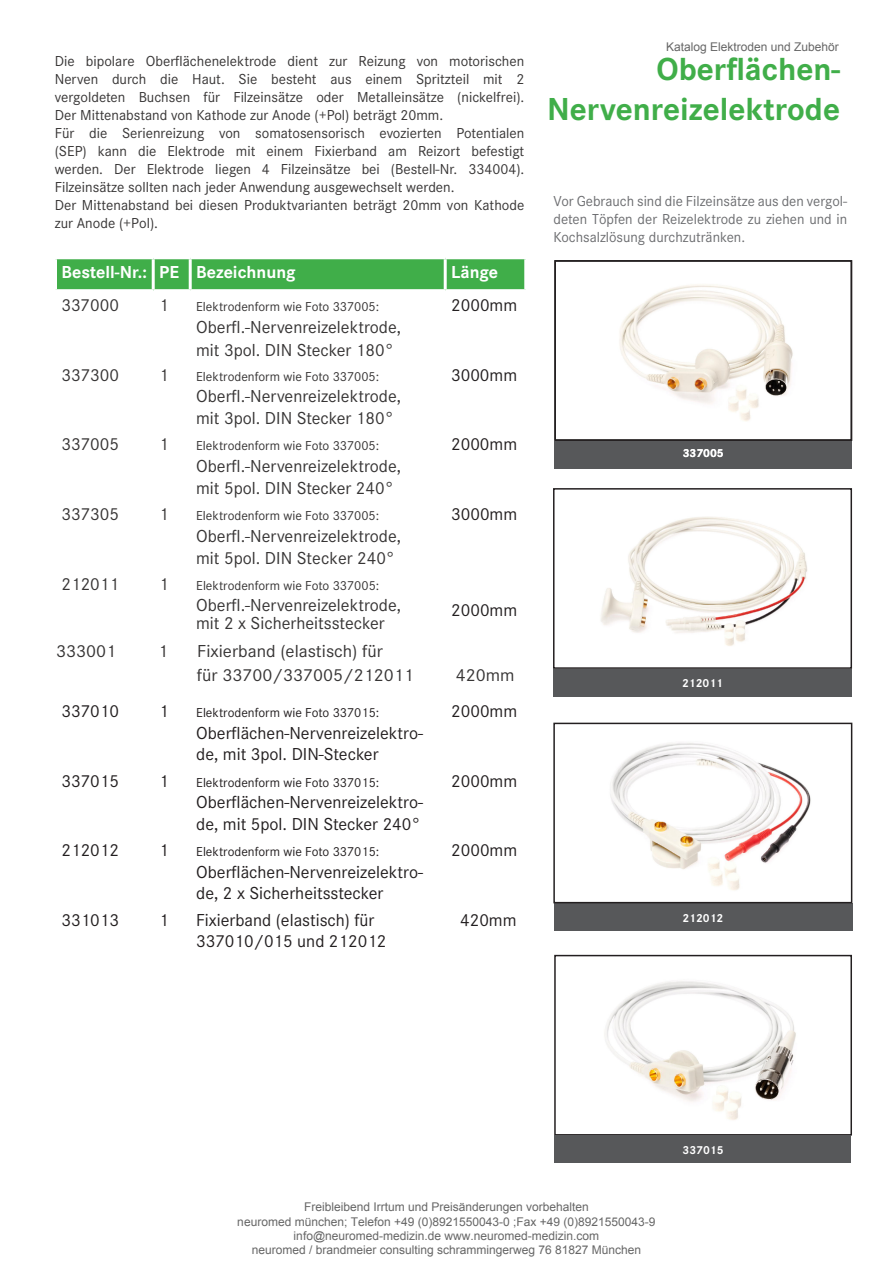
<style>
.page{position:relative;width:893px;height:1263px;background:#fff}
.page>*{position:absolute;margin:0;border:0;box-sizing:border-box;transform-origin:0 0}
.t1{font:700 33px/39.6px "Corporate S";color:#40ae49;text-align:right}
.t2{font:18px/22px "Corporate S";color:#373535}
.t3{font:18px/21.6px "Corporate S";color:#231f20}
.t4{font:18px/24.3px "Corporate S";color:#373535;scale:1.04 1}
.t5{font:700 18px "Corporate S";color:#fff}
.t6{font:15px/18px "Corporate S";color:#373535}
.t7{font:15px/18px "Corporate S";color:#6c6d70;text-align:justify}
.t8{font:13.5px "Corporate S";color:#373535}
.t9{font:13.5px "Corporate S";color:#231f20}
.t10{font:12px/14.4px "Arial";color:#666;text-align:center}
.t11{font:700 12px "Corporate S";color:#fff}
</style>
<div class="page">
<img style="left:604px;top:981px;width:192px;height:139px">
<img style="left:610px;top:743px;width:201px;height:148px">
<img style="left:601px;top:517px;width:207px;height:129px">
<div style="left:554px;top:441px;width:298px;height:28px;background:#57585a"></div>
<div style="left:554px;top:955px;width:298px;height:180px;border:2px solid #231f20"></div>
<div style="left:554px;top:1135px;width:297px;height:28px;background:#57585a"></div>
<div style="left:57px;top:259px;width:467px;height:30px;background:#40ae49"></div>
<div style="left:153px;top:258px;width:37px;height:33px;background:#40ae49"></div>
<hr style="left:153px;top:256px;width:37px;height:3px;background:#fff">
<hr style="left:152px;top:259px;width:3px;height:30px;background:#fff">
<hr style="left:189px;top:259px;width:3px;height:30px;background:#fff">
<hr style="left:444px;top:259px;width:3px;height:30px;background:#fff">
<hr style="left:153px;top:289px;width:37px;height:3px;background:#fff">
<div style="left:554px;top:903px;width:298px;height:28px;background:#57585a"></div>
<div style="left:553px;top:723px;width:299px;height:180px;border:1px solid #231f20"></div>
<div style="left:554px;top:260px;width:298px;height:181px;border:2px solid #231f20"></div>
<div style="left:553px;top:669px;width:299px;height:27px;background:#57585a"></div>
<div style="left:553px;top:488px;width:299px;height:181px;border:2px solid #231f20"></div>
<img style="left:619px;top:284px;width:174px;height:137px">
<p class="t6" style="left:55px;top:52px;width:471px">Die bipolare Oberflächenelektrode dient zur Reizung von motorischen Nerven durch die Haut. Sie besteht aus einem Spritzteil mit 2 vergoldeten Buchsen für Filzeinsätze oder Metalleinsätze (nickelfrei).<br>Der Mittenabstand von Kathode zur Anode (+Pol) beträgt 20mm.<br>Für die Serienreizung von somatosensorisch evozierten Potentialen (SEP) kann die Elektrode mit einem Fixierband am Reizort befestigt werden. Der Elektrode liegen 4 Filzeinsätze bei (Bestell-Nr. 334004).<br>Filzeinsätze sollten nach jeder Anwendung ausgewechselt werden.<br>Der Mittenabstand bei diesen Produktvarianten beträgt 20mm von Kathode zur Anode (+Pol).</p>
<p class="t5" style="left:62px;top:262px;width:236px">Bestell-Nr.: PE Bezeichnung</p>
<p class="t5" style="left:451px;top:262px;width:48px">Länge</p>
<p class="t2" style="left:61px;top:294px;width:59px">337000</p>
<p class="t2" style="left:159px;top:294px;width:11px">1</p>
<p class="t8" style="left:196px;top:299px;width:185px">Elektrodenform wie Foto 337005:</p>
<p class="t2" style="left:196px;top:315px;width:206px;line-height:23.1px">Oberfl.-Nervenreizelektrode, mit 3pol. DIN Stecker 180°</p>
<p class="t3" style="left:451px;top:294px;width:67px">2000mm</p>
<p class="t2" style="left:61px;top:364px;width:59px">337300</p>
<p class="t2" style="left:159px;top:364px;width:11px">1</p>
<p class="t8" style="left:196px;top:368px;width:185px">Elektrodenform wie Foto 337005:</p>
<p class="t2" style="left:196px;top:385px;width:206px">Oberfl.-Nervenreizelektrode, mit 3pol. DIN Stecker 180°</p>
<p class="t2" style="left:61px;top:433px;width:59px">337005</p>
<p class="t2" style="left:159px;top:433px;width:11px">1</p>
<p class="t8" style="left:196px;top:438px;width:185px">Elektrodenform wie Foto 337005:</p>
<p class="t2" style="left:196px;top:455px;width:206px">Oberfl.-Nervenreizelektrode, mit 5pol. DIN Stecker 240°</p>
<p class="t2" style="left:61px;top:503px;width:59px">337305</p>
<p class="t2" style="left:159px;top:503px;width:11px">1</p>
<p class="t8" style="left:196px;top:508px;width:185px">Elektrodenform wie Foto 337005:</p>
<p class="t2" style="left:196px;top:525px;width:206px">Oberfl.-Nervenreizelektrode, mit 5pol. DIN Stecker 240°</p>
<p class="t3" style="left:451px;top:364px;width:67px">3000mm</p>
<p class="t3" style="left:451px;top:434px;width:67px">2000mm</p>
<p class="t3" style="left:451px;top:503px;width:67px">3000mm</p>
<p class="t2" style="left:61px;top:573px;width:59px">212011</p>
<p class="t2" style="left:159px;top:573px;width:11px">1</p>
<p class="t8" style="left:196px;top:578px;width:185px">Elektrodenform wie Foto 337005:</p>
<p class="t2" style="left:196px;top:597px;width:206px;line-height:17.1px">Oberfl.-Nervenreizelektrode, mit 2 x Sicherheitsstecker</p>
<p class="t3" style="left:451px;top:599px;width:67px">2000mm</p>
<p class="t4" style="left:56px;top:639px;width:59px">333001</p>
<p class="t4" style="left:158px;top:639px;width:11px">1</p>
<p class="t4" style="left:197px;top:639px;width:210px">Fixierband (elastisch) für<br>für 33700/337005/212011</p>
<p class="t3" style="left:61px;top:700px;width:59px">337010</p>
<p class="t3" style="left:159px;top:700px;width:11px">1</p>
<p class="t9" style="left:196px;top:705px;width:185px">Elektrodenform wie Foto 337015:</p>
<p class="t3" style="left:196px;top:722px;width:228px">Oberflächen-Nervenreizelektro&shy;de, mit 3pol. DIN-Stecker</p>
<p class="t3" style="left:61px;top:770px;width:59px">337015</p>
<p class="t3" style="left:159px;top:770px;width:11px">1</p>
<p class="t9" style="left:196px;top:774px;width:185px">Elektrodenform wie Foto 337015:</p>
<p class="t3" style="left:196px;top:791px;width:228px">Oberflächen-Nervenreizelektro&shy;de, mit 5pol. DIN Stecker 240°</p>
<p class="t3" style="left:61px;top:839px;width:59px">212012</p>
<p class="t3" style="left:159px;top:839px;width:11px">1</p>
<p class="t9" style="left:196px;top:844px;width:185px">Elektrodenform wie Foto 337015:</p>
<p class="t3" style="left:196px;top:861px;width:228px">Oberflächen-Nervenreizelektro&shy;de, 2 x Sicherheitsstecker</p>
<p class="t4" style="left:456px;top:663px;width:58px">420mm</p>
<p class="t3" style="left:451px;top:700px;width:67px">2000mm</p>
<p class="t3" style="left:451px;top:770px;width:67px">2000mm</p>
<p class="t3" style="left:451px;top:839px;width:67px">2000mm</p>
<p class="t3" style="left:61px;top:909px;width:59px">331013</p>
<p class="t3" style="left:159px;top:909px;width:11px">1</p>
<p class="t3" style="left:196px;top:909px;width:192px">Fixierband (elastisch) für<br>337010/015 und 212012</p>
<p class="t3" style="left:460px;top:909px;width:58px">420mm</p>
<p class="t10" style="left:666px;top:40px;width:174px">Katalog Elektroden und Zubehör</p>
<h1 class="t1" style="left:547px;top:50px;width:294px">Oberflächen-<br>Nervenreizelektrode</h1>
<p class="t7" style="left:554px;top:192px;width:295px">Vor Gebrauch sind die Filzeinsätze aus den vergol&shy;deten Töpfen der Reizelektrode zu ziehen und in Kochsalzlösung durchzutränken.</p>
<p class="t11" style="left:683px;top:446px;width:43px">337005</p>
<p class="t11" style="left:682px;top:676px;width:43px">212011</p>
<p class="t11" style="left:682px;top:911px;width:43px">212012</p>
<p class="t11" style="left:683px;top:1143px;width:43px">337015</p>
<p class="t10" style="left:237px;top:1200px;width:420px">Freibleibend Irrtum und Preisänderungen vorbehalten<br>neuromed münchen; Telefon +49 (0)8921550043-0 ;Fax +49 (0)8921550043-9 info@neuromed-medizin.de www.neuromed-medizin.com<br>neuromed / brandmeier consulting schrammingerweg 76 81827 München</p>
</div>
